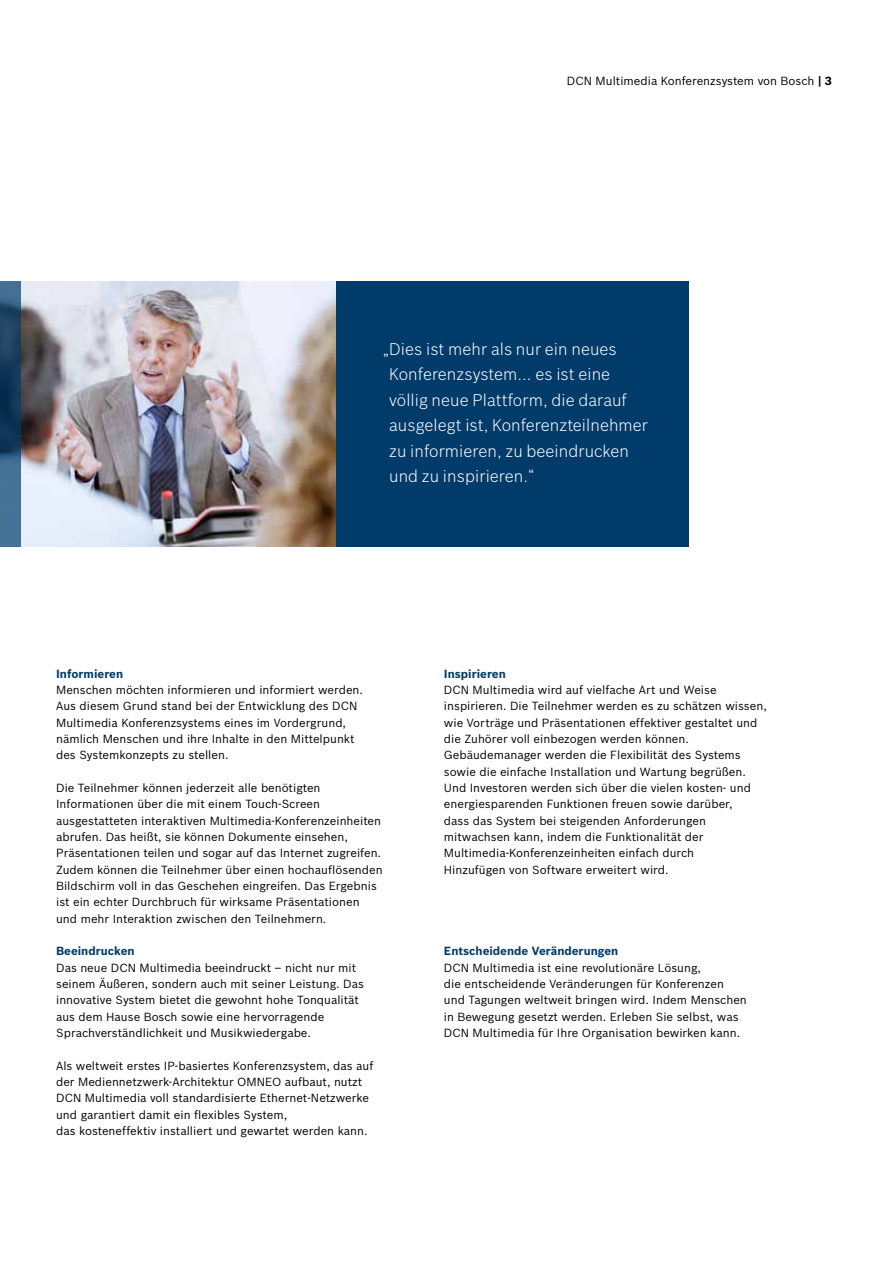
<style>
.page{position:relative;width:893px;height:1263px;background:#fff}
.page>*{position:absolute;margin:0;border:0;box-sizing:border-box;transform-origin:0 0}
.t1{font:300 16.5px/25.5px "Bosch Sans";letter-spacing:.005em;color:#fff}
.t2{font:11.55px/16.4px "Bosch Sans";color:#000}
.t3{font:700 11.55px "Bosch Sans";color:#003b6a}
.s1{font-weight:700}
</style>
<div class="page">
<img style="left:21px;top:281px;width:316px;height:265px">
<img style="left:0;top:281px;width:1px;height:265px">
<svg style="left:1px;top:281px;width:20px;height:265px;background:#295173"></svg>
<div style="left:337px;top:281px;width:352px;height:265px;background:#003b6a"></div>
<p class="t2" style="left:567px;top:72px;width:266px">DCN Multimedia Konferenzsystem von Bosch <span class="s1">| 3</span></p>
<h1 class="t1" style="left:389px;top:335px;width:260px;text-indent:-6px">„Dies ist mehr als nur ein neues<br>Konferenzsystem... es ist eine völlig neue Plattform, die darauf ausgelegt ist, Konferenzteilnehmer zu informieren, zu beeindrucken und zu inspirieren.“</h1>
<p class="t3" style="left:56px;top:665px;width:69px">Informieren</p>
<p class="t2" style="left:56px;top:681px;width:308px">Menschen möchten informieren und informiert werden.<br>Aus diesem Grund stand bei der Entwicklung des DCN Multimedia Konferenzsystems eines im Vordergrund, nämlich Menschen und ihre Inhalte in den Mittelpunkt des Systemkonzepts zu stellen.</p>
<p class="t2" style="left:56px;top:779px;width:328px">Die Teilnehmer können jederzeit alle benötigten Informationen über die mit einem Touch-Screen ausgestatteten interaktiven Multimedia-Konferenzeinheiten abrufen. Das heißt, sie können Dokumente einsehen, Präsentationen teilen und sogar auf das Internet zugreifen.<br>Zudem können die Teilnehmer über einen hochauflösenden Bildschirm voll in das Geschehen eingreifen. Das Ergebnis ist ein echter Durchbruch für wirksame Präsentationen und mehr Interaktion zwischen den Teilnehmern.</p>
<p class="t3" style="left:56px;top:942px;width:80px">Beeindrucken</p>
<p class="t2" style="left:56px;top:958px;width:309px">Das neue DCN Multimedia beeindruckt – nicht nur mit seinem Äußeren, sondern auch mit seiner Leistung. Das innovative System bietet die gewohnt hohe Tonqualität aus dem Hause Bosch sowie eine hervorragende Sprachverständlichkeit und Musikwiedergabe.</p>
<p class="t2" style="left:56px;top:1056px;width:319px">Als weltweit erstes IP-basiertes Konferenzsystem, das auf der Mediennetzwerk-Architektur OMNEO aufbaut, nutzt DCN Multimedia voll standardisierte Ethernet-Netzwerke und garantiert damit ein flexibles System,<br>das kosteneffektiv installiert und gewartet werden kann.</p>
<p class="t3" style="left:444px;top:665px;width:63px">Inspirieren</p>
<p class="t2" style="left:444px;top:681px;width:324px">DCN Multimedia wird auf vielfache Art und Weise inspirieren. Die Teilnehmer werden es zu schätzen wissen, wie Vorträge und Präsentationen effektiver gestaltet und die Zuhörer voll einbezogen werden können.<br>Gebäudemanager werden die Flexibilität des Systems sowie die einfache Installation und Wartung begrüßen.<br>Und Investoren werden sich über die vielen kosten- und energiesparenden Funktionen freuen sowie darüber,<br>dass das System bei steigenden Anforderungen mitwachsen kann, indem die Funktionalität der Multimedia-Konferenzeinheiten einfach durch<br>Hinzufügen von Software erweitert wird.</p>
<p class="t3" style="left:444px;top:942px;width:176px">Entscheidende Veränderungen</p>
<p class="t2" style="left:444px;top:959px;width:304px">DCN Multimedia ist eine revolutionäre Lösung,<br>die entscheidende Veränderungen für Konferenzen und Tagungen weltweit bringen wird. Indem Menschen in Bewegung gesetzt werden. Erleben Sie selbst, was DCN Multimedia für Ihre Organisation bewirken kann.</p>
</div>
